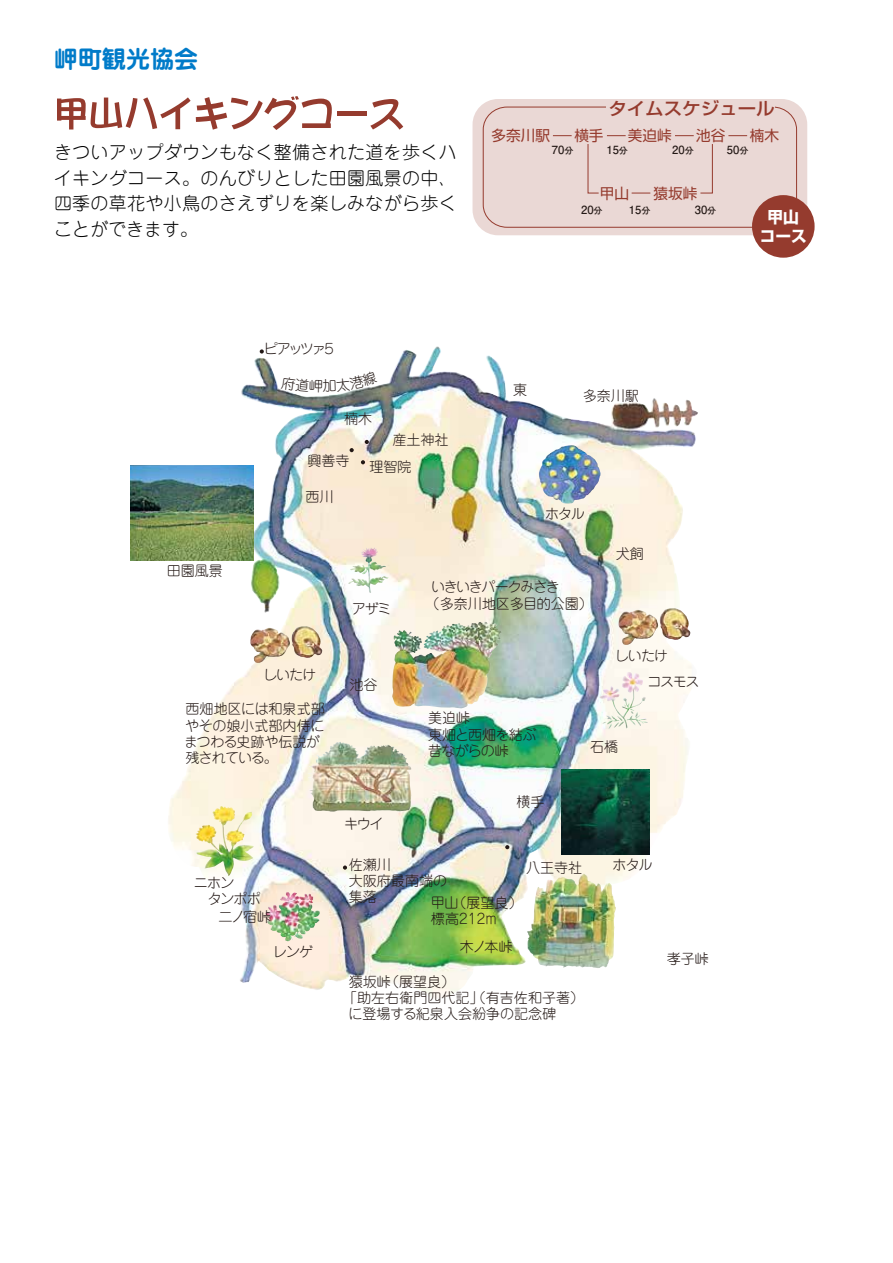
<style>
.page{position:relative;width:893px;height:1263px;background:#fff}
.page>*{position:absolute;margin:0;border:0;box-sizing:border-box;transform-origin:0 0}
.t1{font:700 24px "Jun 501 Pro";color:#007bc9}
.t2{font:300 18px/25.5px "Jun 101 Pro";letter-spacing:.02em;color:#000;text-align:justify}
.t3{font:500 17.4px "Shin Go Pro";color:#953b2e;scale:1.06 1}
.t4{font:700 15.75px/18.9px "Shin Go Pro";color:#fff;text-align:center}
.t5{font:14.7px "Shin Go Pro";color:#953b2e}
.t6{font:300 14.1px/16.2px "Jun 101 Pro";color:#231815}
.t7{font:300 14.1px/16.2px "Jun 101 Pro";letter-spacing:-.05em;color:#231815}
.t8{font:300 14.1px/16.2px "Jun 101 Pro";letter-spacing:-.03em;color:#231815}
.t9{font:300 14.1px/25.5px "Jun 101 Pro";letter-spacing:-.085em;color:#231815}
.t10{font:700 11.25px "Futo Go B101 Pro";color:#231815}
.s1{font-size:9px}
</style>
<div class="page">
<img style="left:168px;top:346px;width:529px;height:651px">
<svg style="left:57px;top:96px;width:275px;height:34px"></svg>
<div style="left:337px;top:111px;width:29px;height:5px;background:#953b2e"></div>
<svg style="left:370px;top:99px;width:33px;height:31px"></svg>
<img style="left:130px;top:466px;width:124px;height:95px">
<div style="left:472px;top:99px;width:335px;height:136px;background:#ead8d5;border-radius:26px"></div>
<div style="left:483px;top:107px;width:314px;height:121px;border:1px solid #953b2e;border-radius:23px"></div>
<div style="left:606px;top:101px;width:169px;height:17px;background:#ead8d5"></div>
<div style="left:752px;top:195px;width:63px;height:63px;background:#953b2e;border-radius:50%"></div>
<svg style="left:553px;top:135px;width:19px;height:1px"></svg>
<svg style="left:607px;top:135px;width:19px;height:1px"></svg>
<svg style="left:675px;top:135px;width:19px;height:1px"></svg>
<svg style="left:728px;top:135px;width:19px;height:1px"></svg>
<svg style="left:587px;top:144px;width:12px;height:50px"></svg>
<svg style="left:700px;top:144px;width:13px;height:50px"></svg>
<svg style="left:632px;top:193px;width:18px;height:1px"></svg>
<img style="left:562px;top:769px;width:87px;height:86px">
<img style="left:308px;top:742px;width:103px;height:70px">
<img style="left:195px;top:806px;width:59px;height:70px">
<img style="left:599px;top:672px;width:47px;height:56px">
<img style="left:618px;top:608px;width:72px;height:37px">
<img style="left:250px;top:626px;width:72px;height:37px">
<img style="left:266px;top:892px;width:54px;height:49px">
<img style="left:392px;top:622px;width:91px;height:86px">
<img style="left:527px;top:874px;width:89px;height:94px">
<img style="left:348px;top:548px;width:41px;height:45px">
<img style="left:539px;top:445px;width:61px;height:58px">
<svg style="left:365px;top:440px;width:4px;height:4px"></svg>
<svg style="left:260px;top:349px;width:4px;height:5px"></svg>
<svg style="left:350px;top:448px;width:4px;height:4px"></svg>
<svg style="left:361px;top:460px;width:4px;height:4px"></svg>
<svg style="left:343px;top:865px;width:4px;height:5px"></svg>
<svg style="left:505px;top:845px;width:4px;height:4px"></svg>
<svg style="left:281px;top:371px;width:97px;height:21px"></svg>
<h1 class="t1" style="left:54px;top:40px;width:145px">岬町観光協会</h1>
<p class="t2" style="left:54px;top:137px;width:404px">きついアップダウンもなく整備された道を歩くハイキングコース。のんびりとした田園風景の中、四季の草花や小鳥のさえずりを楽しみながら歩くことができます。</p>
<p class="t3" style="left:608px;top:94px;width:158px">タイムスケジュール</p>
<p class="t5" style="left:491px;top:123px;width:289px">多奈川駅　 横手　 美迫峠　 池谷　 楠木</p>
<p class="t10" style="left:552px;top:141px;width:23px">70<span class="s1">分</span></p>
<p class="t10" style="left:606px;top:141px;width:23px">15<span class="s1">分</span></p>
<p class="t10" style="left:672px;top:141px;width:23px">20<span class="s1">分</span></p>
<p class="t10" style="left:727px;top:141px;width:23px">50<span class="s1">分</span></p>
<p class="t5" style="left:600px;top:181px;width:99px">甲山　 猿坂峠</p>
<p class="t10" style="left:581px;top:200px;width:23px">20<span class="s1">分</span></p>
<p class="t10" style="left:629px;top:200px;width:23px">15<span class="s1">分</span></p>
<p class="t10" style="left:695px;top:200px;width:23px">30<span class="s1">分</span></p>
<p class="t4" style="left:760px;top:206px;width:49px">甲山コース</p>
<p class="t6" style="left:167px;top:561px;width:58px">田園風景</p>
<p class="t6" style="left:264px;top:339px;width:74px">ピアッツァ５</p>
<p class="t6" style="left:344px;top:409px;width:30px">楠木</p>
<p class="t6" style="left:307px;top:451px;width:44px">興善寺</p>
<p class="t6" style="left:305px;top:487px;width:30px">西川</p>
<p class="t6" style="left:392px;top:430px;width:58px">産土神社</p>
<p class="t6" style="left:369px;top:456px;width:44px">理智院</p>
<p class="t6" style="left:513px;top:380px;width:16px">東</p>
<p class="t6" style="left:583px;top:386px;width:58px">多奈川駅</p>
<p class="t6" style="left:545px;top:503px;width:41px">ホタル</p>
<p class="t6" style="left:616px;top:543px;width:30px">犬飼</p>
<p class="t6" style="left:263px;top:665px;width:55px">しいたけ</p>
<p class="t6" style="left:184px;top:699px;width:142px">西畑地区には和泉式部やその娘小式部内侍にまつわる史跡や伝説が残されている。</p>
<p class="t6" style="left:194px;top:873px;width:68px">ニホン<br>　タンポポ</p>
<p class="t6" style="left:218px;top:907px;width:54px">二ノ宿峠</p>
<p class="t6" style="left:273px;top:942px;width:42px">レンゲ</p>
<p class="t6" style="left:352px;top:599px;width:41px">アザミ</p>
<p class="t6" style="left:350px;top:674px;width:30px">池谷</p>
<p class="t6" style="left:344px;top:814px;width:41px">キウイ</p>
<p class="t7" style="left:426px;top:577px;width:169px;text-indent:5px">いきいきパークみさき<br>（多奈川地区多目的公園）</p>
<p class="t9" style="left:647px;top:641px;width:53px;text-indent:-33px">しいたけ<br>コスモス</p>
<p class="t8" style="left:428px;top:708px;width:110px">美迫峠<br>東畑と西畑を結ぶ昔ながらの峠</p>
<p class="t6" style="left:516px;top:792px;width:30px">横手</p>
<p class="t6" style="left:590px;top:737px;width:30px">石橋</p>
<p class="t6" style="left:349px;top:854px;width:100px">佐瀬川<br>大阪府最南端の集落</p>
<p class="t6" style="left:431px;top:892px;width:94px">甲山（展望良）標高212ｍ</p>
<p class="t6" style="left:460px;top:937px;width:54px">木ノ本峠</p>
<p class="t6" style="left:526px;top:858px;width:58px">八王寺社</p>
<p class="t6" style="left:349px;top:971px;width:108px">猿坂峠（展望良）</p>
<p class="t6" style="left:343px;top:988px;width:243px">「助左右衛門四代記」（有吉佐和子著）</p>
<p class="t6" style="left:349px;top:1004px;width:209px">に登場する紀泉入会紛争の記念碑</p>
<p class="t6" style="left:613px;top:855px;width:41px">ホタル</p>
<p class="t6" style="left:667px;top:949px;width:44px">孝子峠</p>
</div>
